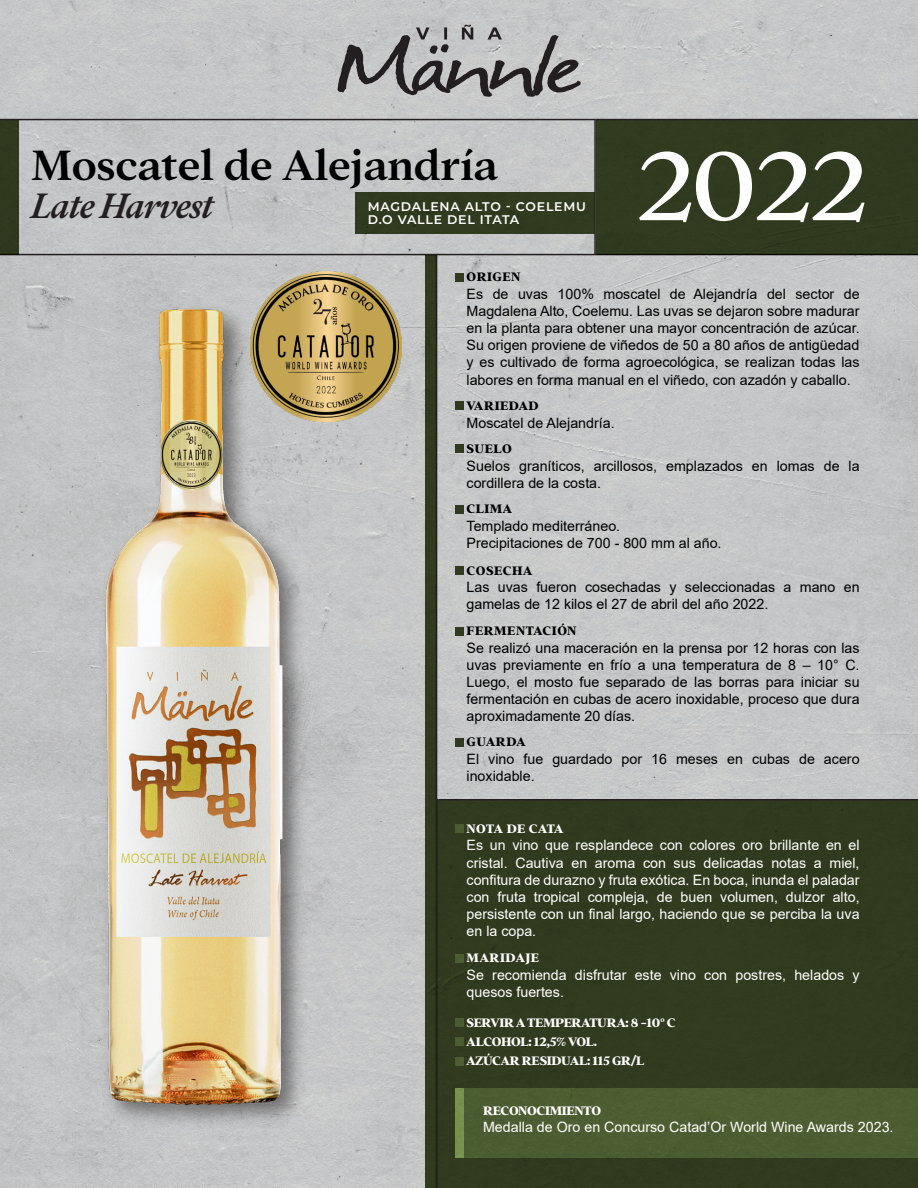
<style>
.page{position:relative;width:918px;height:1188px;background:#fff}
.page>*{position:absolute;margin:0;border:0;box-sizing:border-box;transform-origin:0 0}
.t1{font:107.85px "Addington CF";color:#fff}
.t2{font:600 46.5px "Addington CF";color:#000001}
.t3{font:italic 600 38.85px "Addington CF";letter-spacing:-.02em;color:#231f20}
.t4{font:14.25px/17.1px "Arial";color:#000001}
.t5{font:14.25px/17.1px "Arial";color:#fff;text-align:justify}
.t6{font:800 13.5px/19.2px "Addington CF";letter-spacing:-.02em;color:#fff}
.t7{font:800 13.5px "Addington CF";letter-spacing:.03em;color:#000001}
.t8{font:800 13.5px "Addington CF";letter-spacing:.02em;color:#fff}
.t9{font:800 13.5px "Addington CF";letter-spacing:.04em;color:#fff}
.t10{font:600 12.45px/13.4px "Montserrat";letter-spacing:.06em;color:#fff}
</style>
<div class="page">
<img style="left:0;top:0;width:918px;height:1188px">
<hr style="left:436px;top:255px;width:1px;height:933px;background:#231f20">
<div style="left:437px;top:800px;width:481px;height:388px;background:#303a1f"></div>
<div style="left:0;top:120px;width:19px;height:135px;background:#2f391e"></div>
<div style="left:426px;top:255px;width:10px;height:933px;background:#303b1f"></div>
<div style="left:356px;top:193px;width:239px;height:41px;background:#303a1f"></div>
<div style="left:596px;top:120px;width:322px;height:135px;background:#303a1f"></div>
<hr style="left:0;top:119px;width:918px;height:1px;background:#231f20">
<hr style="left:594px;top:120px;width:2px;height:135px;background:#231f20">
<hr style="left:439px;top:799px;width:479px;height:1px;background:#231f20">
<svg style="left:337px;top:25px;width:244px;height:72px;background:#9c9c9c"></svg>
<div style="left:455px;top:1088px;width:463px;height:69px;background:#4c5e31"></div>
<img style="left:0;top:249px;width:644px;height:917px">
<h2 class="t2" style="left:31px;top:131px;width:469px">Moscatel de Alejandría</h2>
<h3 class="t3" style="left:31px;top:178px;width:184px">Late Harvest</h3>
<p class="t10" style="left:368px;top:199px;width:220px">MAGDALENA ALTO - COELEMU<br>D.O VALLE DEL ITATA</p>
<p class="t7" style="left:467px;top:267px;width:55px">ORIGEN</p>
<h1 class="t1" style="left:635px;top:108px;width:235px">2022</h1>
<p class="t4" style="left:467px;top:285px;width:395px;text-align:justify">Es de uvas 100% moscatel de Alejandría del sector de Magdalena Alto, Coelemu. Las uvas se dejaron sobre madurar en la planta para obtener una mayor concentración de azúcar.<br>Su origen proviene de viñedos de 50 a 80 años de antigüedad y es cultivado de forma agroecológica, se realizan todas las labores en forma manual en el viñedo, con azadón y caballo.</p>
<p class="t7" style="left:467px;top:396px;width:73px">VARIEDAD</p>
<p class="t4" style="left:467px;top:414px;width:150px">Moscatel de Alejandría.</p>
<p class="t7" style="left:467px;top:439px;width:47px">SUELO</p>
<p class="t4" style="left:467px;top:457px;width:395px">Suelos graníticos, arcillosos, emplazados en lomas de la cordillera de la costa.</p>
<p class="t7" style="left:467px;top:499px;width:47px">CLIMA</p>
<p class="t4" style="left:467px;top:517px;width:257px">Templado mediterráneo.<br>Precipitaciones de 700 - 800 mm al año.</p>
<p class="t7" style="left:467px;top:560px;width:67px">COSECHA</p>
<p class="t4" style="left:467px;top:579px;width:395px">Las uvas fueron cosechadas y seleccionadas a mano en gamelas de 12 kilos el 27 de abril del año 2022.</p>
<p class="t7" style="left:467px;top:621px;width:111px">FERMENTACIÓN</p>
<p class="t4" style="left:467px;top:639px;width:395px;text-align:justify">Se realizó una maceración en la prensa por 12 horas con las uvas previamente en frío a una temperatura de 8 – 10° C.<br>Luego, el mosto fue separado de las borras para iniciar su fermentación en cubas de acero inoxidable, proceso que dura aproximadamente 20 días.</p>
<p class="t7" style="left:467px;top:732px;width:61px">GUARDA</p>
<p class="t4" style="left:467px;top:750px;width:395px">El vino fue guardado por 16 meses en cubas de acero inoxidable.</p>
<p class="t8" style="left:467px;top:819px;width:98px">NOTA DE CATA</p>
<p class="t5" style="left:467px;top:837px;width:395px">Es un vino que resplandece con colores oro brillante en el cristal. Cautiva en aroma con sus delicadas notas a miel, confitura de durazno y fruta exótica. En boca, inunda el paladar con fruta tropical compleja, de buen volumen, dulzor alto, persistente con un final largo, haciendo que se perciba la uva en la copa.</p>
<p class="t9" style="left:467px;top:948px;width:74px">MARIDAJE</p>
<p class="t5" style="left:467px;top:966px;width:395px">Se recomienda disfrutar este vino con postres, helados y quesos fuertes.</p>
<p class="t6" style="left:467px;top:1013px;width:211px">SERVIR A TEMPERATURA: 8 -10° C<br>ALCOHOL: 12,5% VOL.<br>AZÚCAR RESIDUAL: 115 GR/L</p>
<p class="t6" style="left:483px;top:1101px;width:119px">RECONOCIMIENTO</p>
<p class="t5" style="left:483px;top:1119px;width:412px">Medalla de Oro en Concurso Catad’Or World Wine Awards 2023.</p>
</div>
